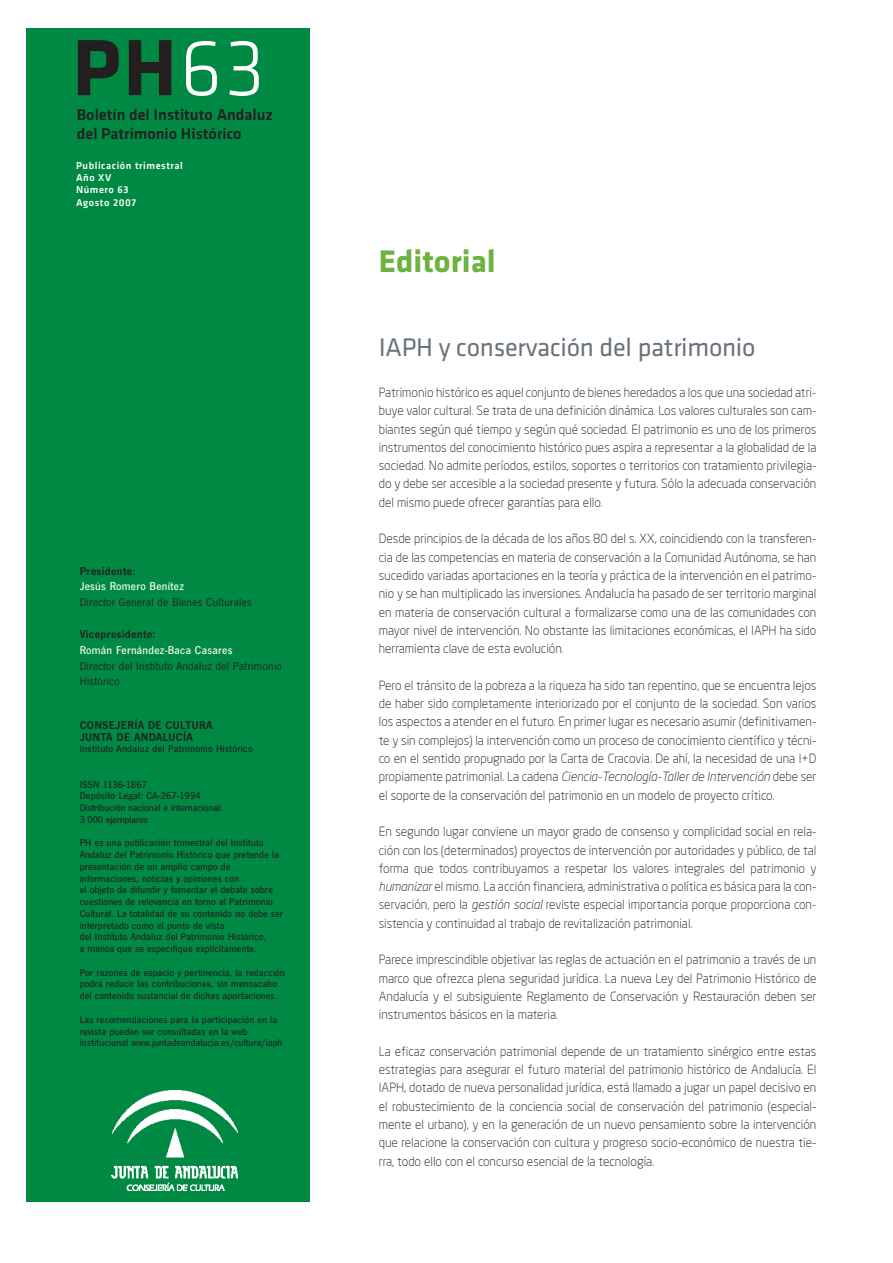
<style>
.page{position:relative;width:893px;height:1263px;background:#fff}
.page>*{position:absolute;margin:0;border:0;box-sizing:border-box;transform-origin:0 0}
.t1{font:700 82.65px "Klavika";color:#231f20}
.t2{font:700 32.4px "Klavika";color:#6db33f}
.t3{font:26.4px "Klavika";letter-spacing:-.01em;color:#6a737b}
.t4{font:500 16.2px/19px "Klavika";color:#231f20}
.t5{font:300 12.45px/18.3px "Neo Sans";color:#231f20;text-align:justify}
.t6{font:11.7px/15.9px "News Got T";letter-spacing:.025em;color:#231f20}
.t7{font:600 11.7px/11.7px "News Got T";letter-spacing:.025em;color:#231f20}
.t8{font:500 11.7px "News Got T";letter-spacing:.025em;color:#fff}
.t9{font:500 10.35px/11.7px "News Got T";letter-spacing:.015em;color:#231f20}
.t10{font:500 10.35px/11.7px "News Got T";letter-spacing:-.005em;color:#231f20}
.t11{font:500 10.35px/12.3px "Klavika";letter-spacing:.055em;color:#fff}
.s1{font-weight:300;color:#fff}
.s2{font-style:italic}
</style>
<div class="page">
<div style="left:26px;top:28px;width:284px;height:1173px;background:#008942"></div>
<img style="left:112px;top:1090px;width:126px;height:101px">
<h1 class="t1" style="left:72px;top:35px;width:194px">PH<span class="s1">63</span></h1>
<h3 class="t4" style="left:77px;top:106px;width:197px">Boletín del Instituto Andaluz del Patrimonio Histórico</h3>
<p class="t11" style="left:76px;top:160px;width:108px">Publicación trimestral<br>Año XV<br>Número 63<br>Agosto 2007</p>
<p class="t7" style="left:80px;top:565px;width:57px">Presidente:</p>
<p class="t8" style="left:80px;top:582px;width:106px">Jesús Romero Benítez</p>
<p class="t6" style="left:80px;top:595px;width:174px">Director General de Bienes Culturales</p>
<p class="t7" style="left:80px;top:629px;width:77px">Vicepresidente:</p>
<p class="t8" style="left:80px;top:646px;width:154px">Román Fernández-Baca Casares</p>
<p class="t6" style="left:80px;top:659px;width:204px">Director del Instituto Andaluz del Patrimonio<br>Histórico</p>
<p class="t7" style="left:80px;top:720px;width:134px">CONSEJERÍA DE CULTURA<br>JUNTA DE ANDALUCÍA</p>
<p class="t9" style="left:80px;top:744px;width:175px">Instituto Andaluz del Patrimonio Histórico</p>
<p class="t10" style="left:80px;top:779px;width:145px">ISSN 1136-1867<br>Depósito Legal: CA-267-1994<br>Distribución nacional e internacional:<br>3 000 ejemplares</p>
<p class="t9" style="left:80px;top:838px;width:205px">PH es una publicación trimestral del Instituto Andaluz del Patrimonio Histórico que pretende la presentación de un amplio campo de informaciones, noticias y opiniones con<br>el objeto de difundir y fomentar el debate sobre cuestiones de relevancia en torno al Patrimonio Cultural. La totalidad de su contenido no debe ser interpretado como el punto de vista<br>del Instituto Andaluz del Patrimonio Histórico,<br>a menos que se especifique explícitamente.</p>
<p class="t9" style="left:80px;top:967px;width:207px">Por razones de espacio y pertinencia, la redacción podrá reducir las contribuciones, sin menoscabo del contenido sustancial de dichas aportaciones.</p>
<p class="t9" style="left:80px;top:1014px;width:204px">Las recomendaciones para la participación en la revista pueden ser consultadas en la web institucional www.juntadeandalucia.es/cultura/iaph</p>
<h2 class="t2" style="left:379px;top:249px;width:118px">Editorial</h2>
<h3 class="t3" style="left:379px;top:338px;width:378px">IAPH y conservación del patrimonio</h3>
<p class="t5" style="left:379px;top:383px;width:439px">Patrimonio histórico es aquel conjunto de bienes heredados a los que una sociedad atri&shy;buye valor cultural. Se trata de una definición dinámica. Los valores culturales son cam&shy;biantes según qué tiempo y según qué sociedad. El patrimonio es uno de los primeros instrumentos del conocimiento histórico pues aspira a representar a la globalidad de la sociedad. No admite períodos, estilos, soportes o territorios con tratamiento privilegia&shy;do y debe ser accesible a la sociedad presente y futura. Sólo la adecuada conservación del mismo puede ofrecer garantías para ello.</p>
<p class="t5" style="left:379px;top:529px;width:439px">Desde principios de la década de los años 80 del s. XX, coincidiendo con la transferen&shy;cia de las competencias en materia de conservación a la Comunidad Autónoma, se han sucedido variadas aportaciones en la teoría y práctica de la intervención en el patrimo&shy;nio y se han multiplicado las inversiones. Andalucía ha pasado de ser territorio marginal en materia de conservación cultural a formalizarse como una de las comunidades con mayor nivel de intervención. No obstante las limitaciones económicas, el IAPH ha sido herramienta clave de esta evolución.</p>
<p class="t5" style="left:379px;top:676px;width:439px">Pero el tránsito de la pobreza a la riqueza ha sido tan repentino, que se encuentra lejos de haber sido completamente interiorizado por el conjunto de la sociedad. Son varios los aspectos a atender en el futuro. En primer lugar es necesario asumir (definitivamen&shy;te y sin complejos) la intervención como un proceso de conocimiento científico y técni&shy;co en el sentido propugnado por la Carta de Cracovia. De ahí, la necesidad de una I+D propiamente patrimonial. La cadena <span class="s2">Ciencia-Tecnología-Taller de Intervención</span> debe ser el soporte de la conservación del patrimonio en un modelo de proyecto crítico.</p>
<p class="t5" style="left:379px;top:822px;width:439px">En segundo lugar conviene un mayor grado de consenso y complicidad social en rela&shy;ción con los (determinados) proyectos de intervención por autoridades y público, de tal forma que todos contribuyamos a respetar los valores integrales del patrimonio y <span class="s2">humanizar</span> el mismo<span class="s2">.</span> La acción financiera, administrativa o política es básica para la con&shy;servación, pero la <span class="s2">gestión social</span> reviste especial importancia porque proporciona con&shy;sistencia y continuidad al trabajo de revitalización patrimonial.</p>
<p class="t5" style="left:379px;top:950px;width:439px">Parece imprescindible objetivar las reglas de actuación en el patrimonio a través de un marco que ofrezca plena seguridad jurídica. La nueva Ley del Patrimonio Histórico de Andalucía y el subsiguiente Reglamento de Conservación y Restauración deben ser instrumentos básicos en la materia.</p>
<p class="t5" style="left:379px;top:1042px;width:439px">La eficaz conservación patrimonial depende de un tratamiento sinérgico entre estas estrategias para asegurar el futuro material del patrimonio histórico de Andalucía. El IAPH, dotado de nueva personalidad jurídica, está llamado a jugar un papel decisivo en el robustecimiento de la conciencia social de conservación del patrimonio (especial&shy;mente el urbano), y en la generación de un nuevo pensamiento sobre la intervención que relacione la conservación con cultura y progreso socio-económico de nuestra tie&shy;rra, todo ello con el concurso esencial de la tecnología.</p>
</div>
